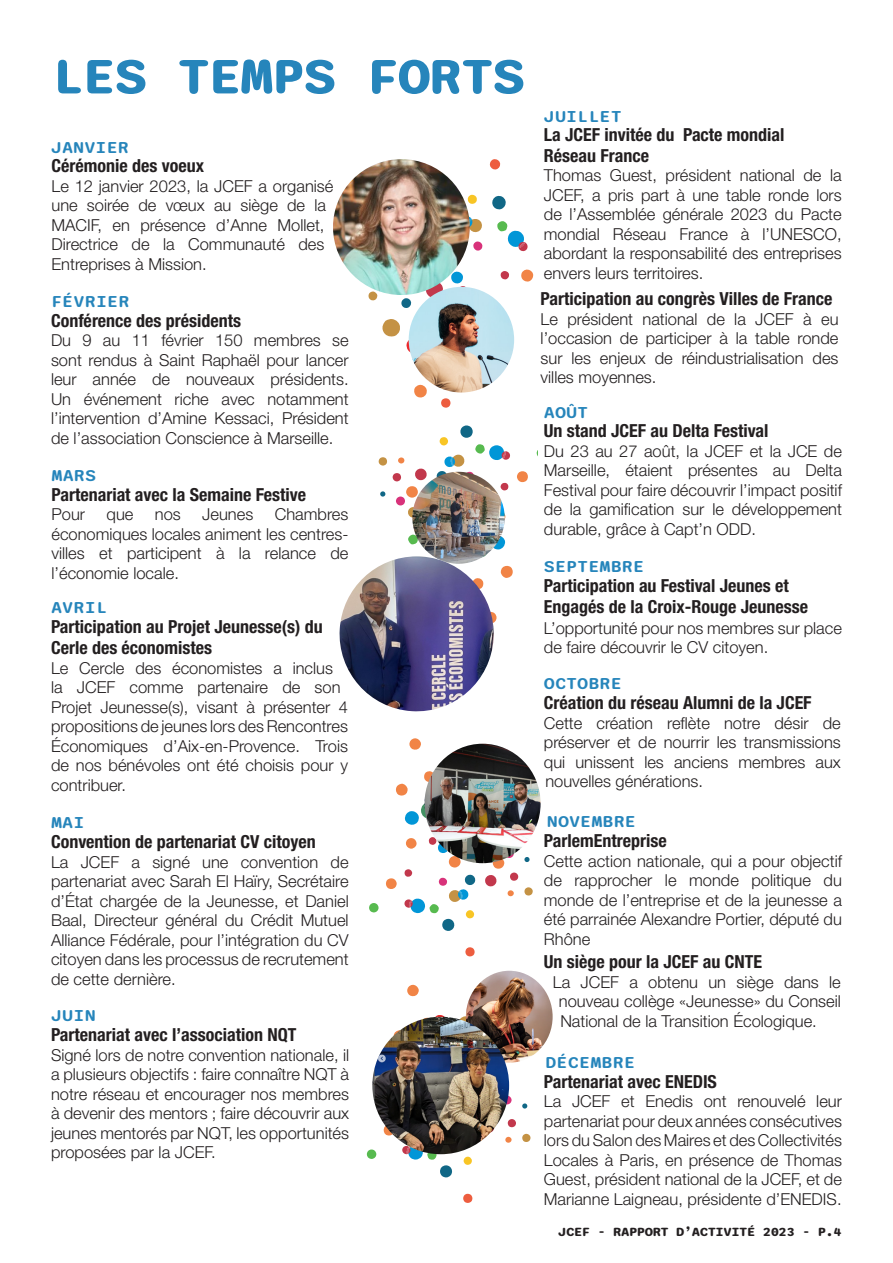
<style>
.page{position:relative;width:893px;height:1263px;background:#fff}
.page>*{position:absolute;margin:0;border:0;box-sizing:border-box;transform-origin:0 0}
.t1{font:700 54px "Sono";letter-spacing:-.035em;color:#2685bb}
.t2{font:700 condensed 18px/21px "Helvetica Neue LT Std";color:#231f20}
.t3{font:600 18px "Sono";color:#2685bb}
.t4{font:300 16.5px/19.5px "Helvetica Neue LT Std";color:#231f20;text-align:justify}
.t5{font:700 13.5px "Sono";letter-spacing:-.035em;color:#231f20}
</style>
<div class="page">
<svg style="left:441px;top:398px;width:9px;height:10px"></svg>
<svg style="left:379px;top:457px;width:8px;height:9px"></svg>
<svg style="left:393px;top:425px;width:135px;height:153px"></svg>
<svg style="left:380px;top:491px;width:6px;height:6px"></svg>
<svg style="left:489px;top:159px;width:12px;height:11px"></svg>
<svg style="left:414px;top:385px;width:13px;height:13px"></svg>
<svg style="left:368px;top:194px;width:166px;height:171px"></svg>
<svg style="left:463px;top:1194px;width:9px;height:9px"></svg>
<svg style="left:522px;top:1134px;width:9px;height:8px"></svg>
<svg style="left:407px;top:985px;width:12px;height:11px"></svg>
<svg style="left:367px;top:1149px;width:9px;height:10px"></svg>
<svg style="left:384px;top:1015px;width:132px;height:162px"></svg>
<svg style="left:522px;top:1103px;width:6px;height:6px"></svg>
<svg style="left:465px;top:947px;width:10px;height:9px"></svg>
<svg style="left:524px;top:887px;width:9px;height:8px"></svg>
<svg style="left:409px;top:738px;width:12px;height:12px"></svg>
<svg style="left:369px;top:903px;width:10px;height:9px"></svg>
<svg style="left:386px;top:783px;width:132px;height:148px"></svg>
<img style="left:333px;top:159px;width:137px;height:136px">
<img style="left:409px;top:287px;width:105px;height:105px;border-radius:53px">
<img style="left:411px;top:472px;width:95px;height:93px">
<img style="left:466px;top:971px;width:87px;height:92px">
<img style="left:339px;top:556px;width:157px;height:156px">
<img style="left:372px;top:1017px;width:137px;height:137px;border-radius:69px">
<img style="left:424px;top:744px;width:117px;height:119px">
<p class="t1" style="left:51px;top:37px;width:476px">LES TEMPS FORTS</p>
<p class="t3" style="left:51px;top:134px;width:79px">JANVIER</p>
<p class="t2" style="left:51px;top:155px;width:154px">Cérémonie des voeux</p>
<p class="t4" style="left:51px;top:176px;width:283px;text-align:left">Le 12 janvier 2023, la JCEF a organisé une soirée de vœux au siège de la<br>MACIF, en présence d’Anne Mollet,<br>Directrice de la Communauté des<br>Entreprises à Mission.</p>
<p class="t3" style="left:51px;top:289px;width:80px">FÉVRIER</p>
<p class="t2" style="left:51px;top:309px;width:192px">Conférence des présidents</p>
<p class="t4" style="left:51px;top:330px;width:299px">Du 9 au 11 février 150 membres se sont rendus à Saint Raphaël pour lancer leur année de nouveaux présidents.<br>Un événement riche avec notamment l’intervention d’Amine Kessaci, Président de l’association Conscience à Marseille.</p>
<p class="t3" style="left:52px;top:463px;width:46px">MARS</p>
<p class="t2" style="left:51px;top:484px;width:256px">Partenariat avec la Semaine Festive</p>
<p class="t4" style="left:51px;top:504px;width:35px">Pour</p>
<p class="t4" style="left:107px;top:504px;width:28px">que</p>
<p class="t4" style="left:155px;top:504px;width:27px">nos</p>
<p class="t4" style="left:202px;top:504px;width:53px">Jeunes</p>
<p class="t4" style="left:51px;top:504px;width:299px;text-indent:223px">Chambres économiques locales animent les centres&shy;villes et participent à la relance de l’économie locale.</p>
<p class="t3" style="left:51px;top:595px;width:58px">AVRIL</p>
<p class="t2" style="left:51px;top:616px;width:273px">Participation au Projet Jeunesse(s) du<br>Cerle des économistes</p>
<p class="t4" style="left:51px;top:657px;width:299px;text-align:left">Le Cercle des économistes a inclus la JCEF comme partenaire de son Projet Jeunesse(s), visant à présenter 4 propositions de jeunes lors des Rencontres Économiques d’Aix-en-Provence. Trois de nos bénévoles ont été choisis pour y contribuer.</p>
<p class="t3" style="left:51px;top:809px;width:35px">MAI</p>
<p class="t2" style="left:51px;top:831px;width:266px">Convention de partenariat CV citoyen</p>
<p class="t4" style="left:51px;top:852px;width:299px">La JCEF a signé une convention de partenariat avec Sarah El Haïry, Secrétaire d’État chargée de la Jeunesse, et Daniel Baal, Directeur général du Crédit Mutuel Alliance Fédérale, pour l’intégration du CV citoyen dans les processus de recrutement de cette dernière.</p>
<p class="t3" style="left:51px;top:1003px;width:46px">JUIN</p>
<p class="t2" style="left:51px;top:1024px;width:247px">Partenariat avec l’association NQT</p>
<p class="t4" style="left:51px;top:1044px;width:300px">Signé lors de notre convention nationale, il a plusieurs objectifs : faire connaître NQT à notre réseau et encourager nos membres à devenir des mentors ; faire découvrir aux jeunes mentorés par NQT, les opportunités proposées par la JCEF.</p>
<p class="t3" style="left:544px;top:104px;width:79px">JUILLET</p>
<p class="t2" style="left:544px;top:124px;width:242px">La JCEF invitée du Pacte mondial</p>
<p class="t2" style="left:544px;top:145px;width:107px">Réseau France</p>
<p class="t4" style="left:544px;top:165px;width:299px">Thomas Guest, président national de la JCEF, a pris part à une table ronde lors de l’Assemblée générale 2023 du Pacte mondial Réseau France à l’UNESCO, abordant la responsabilité des entreprises envers leurs territoires.</p>
<p class="t2" style="left:541px;top:288px;width:293px">Participation au congrès Villes de France</p>
<p class="t4" style="left:541px;top:309px;width:299px">Le président national de la JCEF à eu l’occasion de participer à la table ronde sur les enjeux de réindustrialisation des villes moyennes.</p>
<p class="t3" style="left:544px;top:399px;width:46px">AOÛT</p>
<p class="t2" style="left:544px;top:420px;width:226px">Un stand JCEF au Delta Festival</p>
<p class="t4" style="left:544px;top:441px;width:300px">Du 23 au 27 août, la JCEF et la JCE de Marseille, étaient présentes au Delta Festival pour faire découvrir l’impact positif de la gamification sur le développement durable, grâce à Capt’n ODD.</p>
<p class="t3" style="left:544px;top:554px;width:102px">SEPTEMBRE</p>
<p class="t2" style="left:544px;top:575px;width:266px">Participation au Festival Jeunes et<br>Engagés de la Croix-Rouge Jeunesse</p>
<p class="t4" style="left:544px;top:618px;width:300px">L’opportunité pour nos membres sur place de faire découvrir le CV citoyen.</p>
<p class="t3" style="left:544px;top:670px;width:79px">OCTOBRE</p>
<p class="t2" style="left:544px;top:692px;width:269px">Création du réseau Alumni de la JCEF</p>
<p class="t4" style="left:544px;top:713px;width:299px">Cette création reflète notre désir de préserver et de nourrir les transmissions qui unissent les anciens membres aux nouvelles générations.</p>
<p class="t3" style="left:547px;top:808px;width:91px">NOVEMBRE</p>
<p class="t2" style="left:544px;top:830px;width:124px">ParlemEntreprise</p>
<p class="t4" style="left:544px;top:851px;width:300px">Cette action nationale, qui a pour objectif de rapprocher le monde politique du monde de l’entreprise et de la jeunesse a été parrainée Alexandre Portier, député du Rhône</p>
<p class="t2" style="left:544px;top:951px;width:220px">Un siège pour la JCEF au CNTE</p>
<p class="t4" style="left:559px;top:972px;width:283px;text-indent:-6px">La JCEF a obtenu un siège dans le nouveau collège «Jeunesse» du Conseil National de la Transition Écologique.</p>
<p class="t3" style="left:545px;top:1049px;width:91px">DÉCEMBRE</p>
<p class="t2" style="left:544px;top:1070px;width:175px">Partenariat avec ENEDIS</p>
<p class="t4" style="left:544px;top:1091px;width:300px">La JCEF et Enedis ont renouvelé leur partenariat pour deux années consécutives lors du Salon des Maires et des Collectivités Locales à Paris, en présence de Thomas Guest, président national de la JCEF, et de Marianne Laigneau, présidente d’ENEDIS.</p>
<p class="t5" style="left:558px;top:1222px;width:285px">JCEF - RAPPORT D’ACTIVITÉ 2023 - P.4</p>
</div>
